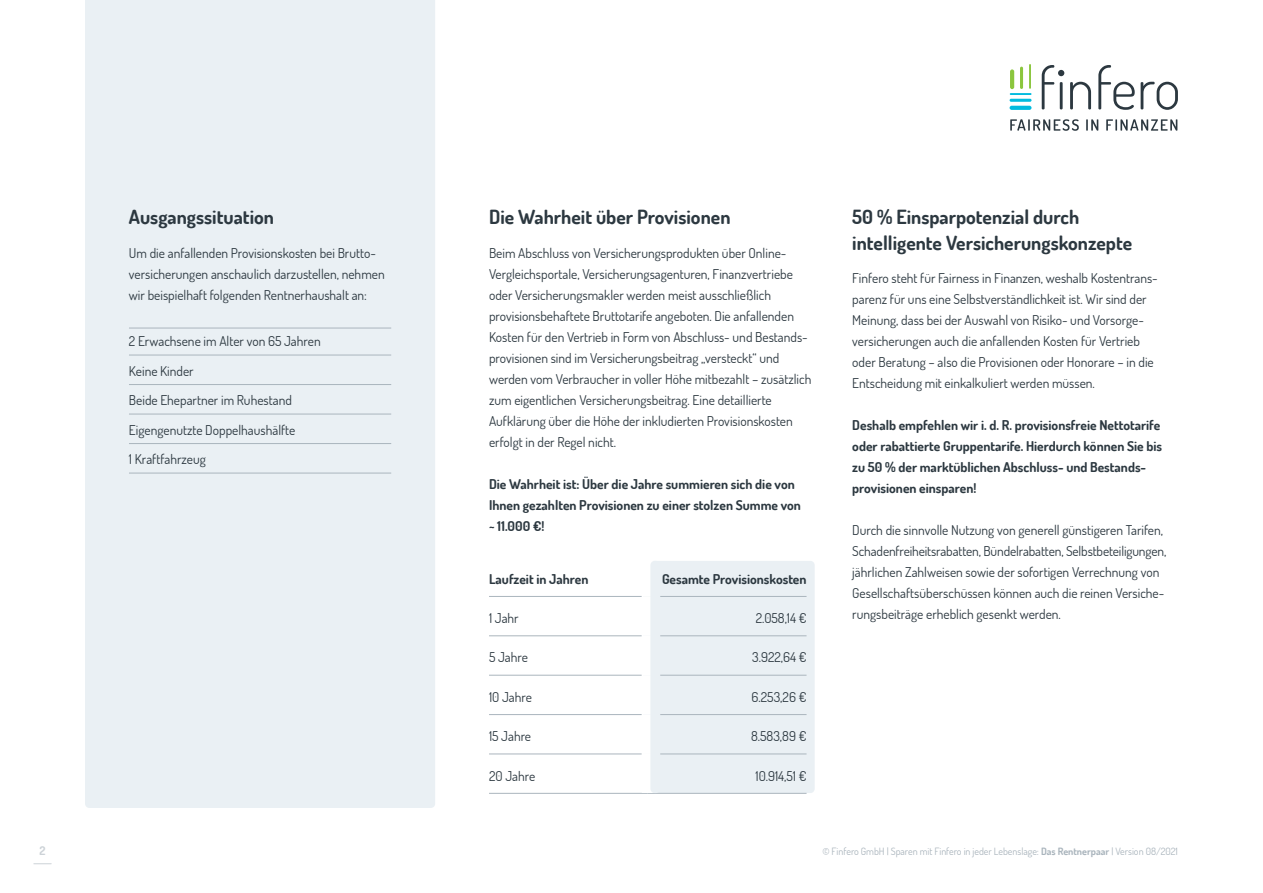
<style>
.page{position:relative;width:1263px;height:893px;background:#fff}
.page>*{position:absolute;margin:0;border:0;box-sizing:border-box;transform-origin:0 0}
.Headline{font:700 19.5px/25.5px "Dosis";color:#2c3840}
.Fließtext{font:13.5px/21px "Dosis";color:#2c3840}
.Fließtext-2{font:700 13.5px/21px "Dosis";color:#2c3840}
.Aufzählung_mit_Linie{font:13.5px "Dosis";color:#2c3840}
.t1{font:700 12px "Dosis";color:#ccd2d7}
.t2{font:10.05px "Dosis";color:#aab5bd}
.s1{font-weight:700}
</style>
<div class="page">
<svg style="left:1070px;top:82px;width:21px;height:27px"></svg>
<svg style="left:1098px;top:65px;width:80px;height:45px"></svg>
<svg style="left:1042px;top:65px;width:22px;height:44px"></svg>
<svg style="left:1010px;top:119px;width:69px;height:12px"></svg>
<svg style="left:1086px;top:119px;width:12px;height:12px"></svg>
<svg style="left:1106px;top:119px;width:71px;height:12px"></svg>
<svg style="left:1009px;top:106px;width:22px;height:4px"></svg>
<hr style="left:1009px;top:99px;width:22px;height:3px;background:#02bbdf;border-radius:2px">
<hr style="left:1010px;top:93px;width:21px;height:2px;background:#02bbdf">
<hr style="left:1010px;top:69px;width:4px;height:20px;background:#8bc63e;border-radius:2px">
<hr style="left:1020px;top:67px;width:3px;height:22px;background:#8bc63e;border-radius:2px">
<hr style="left:1029px;top:64px;width:2px;height:25px;background:#8bc63e">
<svg style="left:34px;top:863px;width:17px;height:1px"></svg>
<div style="left:85px;top:0;width:350px;height:808px;background:#eaf0f4"></div>
<hr style="left:129px;top:328px;width:262px;height:1px;background:#aab5bd">
<hr style="left:129px;top:355px;width:262px;height:1px;background:#aab5bd">
<hr style="left:129px;top:384px;width:262px;height:1px;background:#aab5bd">
<hr style="left:129px;top:414px;width:262px;height:1px;background:#aab5bd">
<hr style="left:129px;top:443px;width:262px;height:1px;background:#aab5bd">
<hr style="left:129px;top:473px;width:262px;height:1px;background:#aab5bd">
<div style="left:643px;top:561px;width:172px;height:232px;background:#eaf0f4;border-radius:4px"></div>
<hr style="left:489px;top:596px;width:153px;height:1px;background:#aab5bd">
<hr style="left:654px;top:596px;width:152px;height:1px;background:#aab5bd">
<hr style="left:489px;top:635px;width:153px;height:1px;background:#aab5bd">
<hr style="left:654px;top:635px;width:152px;height:1px;background:#aab5bd">
<hr style="left:489px;top:675px;width:153px;height:1px;background:#aab5bd">
<hr style="left:654px;top:675px;width:152px;height:1px;background:#aab5bd">
<hr style="left:489px;top:714px;width:153px;height:1px;background:#aab5bd">
<hr style="left:654px;top:714px;width:152px;height:1px;background:#aab5bd">
<hr style="left:489px;top:754px;width:153px;height:1px;background:#aab5bd">
<hr style="left:654px;top:754px;width:152px;height:1px;background:#aab5bd">
<hr style="left:489px;top:793px;width:159px;height:1px;background:#aab5bd">
<hr style="left:648px;top:793px;width:158px;height:1px;background:#aab5bd">
<div style="left:642px;top:557px;width:12px;height:39px;background:#fff"></div>
<div style="left:642px;top:596px;width:12px;height:40px;background:#fff"></div>
<div style="left:642px;top:636px;width:12px;height:39px;background:#fff"></div>
<div style="left:642px;top:675px;width:12px;height:40px;background:#fff"></div>
<div style="left:642px;top:715px;width:12px;height:39px;background:#fff"></div>
<div style="left:642px;top:754px;width:12px;height:39px;background:#fff"></div>
<div style="left:650px;top:561px;width:10px;height:232px;background:#eaf0f4;border-radius:4px"></div>
<p class="Headline" style="left:129px;top:204px;width:147px">Ausgangssituation</p>
<p class="Fließtext" style="left:129px;top:242px;width:257px">Um die anfallenden Provisionskosten bei Brutto&shy;versicherungen anschaulich darzustellen, nehmen wir beispielhaft folgenden Rentnerhaushalt an:</p>
<p class="Aufzählung_mit_Linie" style="left:129px;top:332px;width:193px">2 Erwachsene im Alter von 65 Jahren</p>
<p class="Aufzählung_mit_Linie" style="left:129px;top:362px;width:66px">Keine Kinder</p>
<p class="Aufzählung_mit_Linie" style="left:129px;top:391px;width:164px">Beide Ehepartner im Ruhestand</p>
<p class="Aufzählung_mit_Linie" style="left:129px;top:421px;width:168px">Eigengenutzte Doppelhaushälfte</p>
<p class="Aufzählung_mit_Linie" style="left:129px;top:450px;width:78px">1 Kraftfahrzeug</p>
<p class="Headline" style="left:489px;top:204px;width:243px">Die Wahrheit über Provisionen</p>
<p class="Fließtext" style="left:489px;top:242px;width:324px">Beim Abschluss von Versicherungsprodukten über Online-Vergleichsportale, Versicherungsagenturen, Finanzvertriebe oder Versicherungsmakler werden meist ausschließlich provisionsbehaftete Bruttotarife angeboten. Die anfallenden Kosten für den Vertrieb in Form von Abschluss- und Bestands&shy;provisionen sind im Versicherungsbeitrag „versteckt“ und werden vom Verbraucher in voller Höhe mitbezahlt – zusätzlich zum eigentlichen Versicherungsbeitrag. Eine detaillierte Aufklärung über die Höhe der inkludierten Provisionskosten erfolgt in der Regel nicht.</p>
<p class="Fließtext-2" style="left:489px;top:473px;width:313px">Die Wahrheit ist: Über die Jahre summieren sich die von<br>Ihnen gezahlten Provisionen zu einer stolzen Summe von ~ 11.000 €!</p>
<p class="Fließtext-2" style="left:489px;top:568px;width:101px">Laufzeit in Jahren</p>
<p class="Fließtext-2" style="left:662px;top:568px;width:146px">Gesamte Provisionskosten</p>
<p class="Fließtext" style="left:489px;top:607px;width:31px">1 Jahr</p>
<p class="Fließtext" style="left:756px;top:607px;width:52px">2.058,14 €</p>
<p class="Fließtext" style="left:489px;top:647px;width:40px">5 Jahre</p>
<p class="Fließtext" style="left:752px;top:647px;width:56px">3.922,64 €</p>
<p class="Fließtext" style="left:489px;top:686px;width:44px">10 Jahre</p>
<p class="Fließtext" style="left:752px;top:686px;width:56px">6.253,26 €</p>
<p class="Fließtext" style="left:489px;top:725px;width:44px">15 Jahre</p>
<p class="Fließtext" style="left:751px;top:725px;width:57px">8.583,89 €</p>
<p class="Fließtext" style="left:489px;top:765px;width:48px">20 Jahre</p>
<p class="Fließtext" style="left:755px;top:765px;width:53px">10.914,51 €</p>
<p class="Headline" style="left:852px;top:204px;width:281px">50 % Einsparpotenzial durch intelligente Versicherungskonzepte</p>
<p class="Fließtext" style="left:852px;top:268px;width:306px">Finfero steht für Fairness in Finanzen, weshalb Kostentrans&shy;parenz für uns eine Selbstverständlichkeit ist. Wir sind der Meinung, dass bei der Auswahl von Risiko- und Vorsorge&shy;versicherungen auch die anfallenden Kosten für Vertrieb oder Beratung – also die Provisionen oder Honorare – in die Entscheidung mit einkalkuliert werden müssen.</p>
<p class="Fließtext-2" style="left:852px;top:415px;width:311px">Deshalb empfehlen wir i. d. R. provisionsfreie Nettotarife oder rabattierte Gruppentarife. Hierdurch können Sie bis zu 50 % der marktüblichen Abschluss- und Bestands&shy;provisionen einsparen!</p>
<p class="Fließtext" style="left:852px;top:520px;width:316px">Durch die sinnvolle Nutzung von generell günstigeren Tarifen, Schadenfreiheitsrabatten, Bündelrabatten, Selbstbeteiligungen, jährlichen Zahlweisen sowie der sofortigen Verrechnung von Gesellschaftsüberschüssen können auch die reinen Versiche&shy;rungsbeiträge erheblich gesenkt werden.</p>
<p class="t1" style="left:39px;top:843px;width:8px">2</p>
<p class="t2" style="left:822px;top:845px;width:357px">© Finfero GmbH | Sparen mit Finfero in jeder Lebenslage: <span class="s1">Das Rentnerpaar</span> | Version 08/2021</p>
</div>
